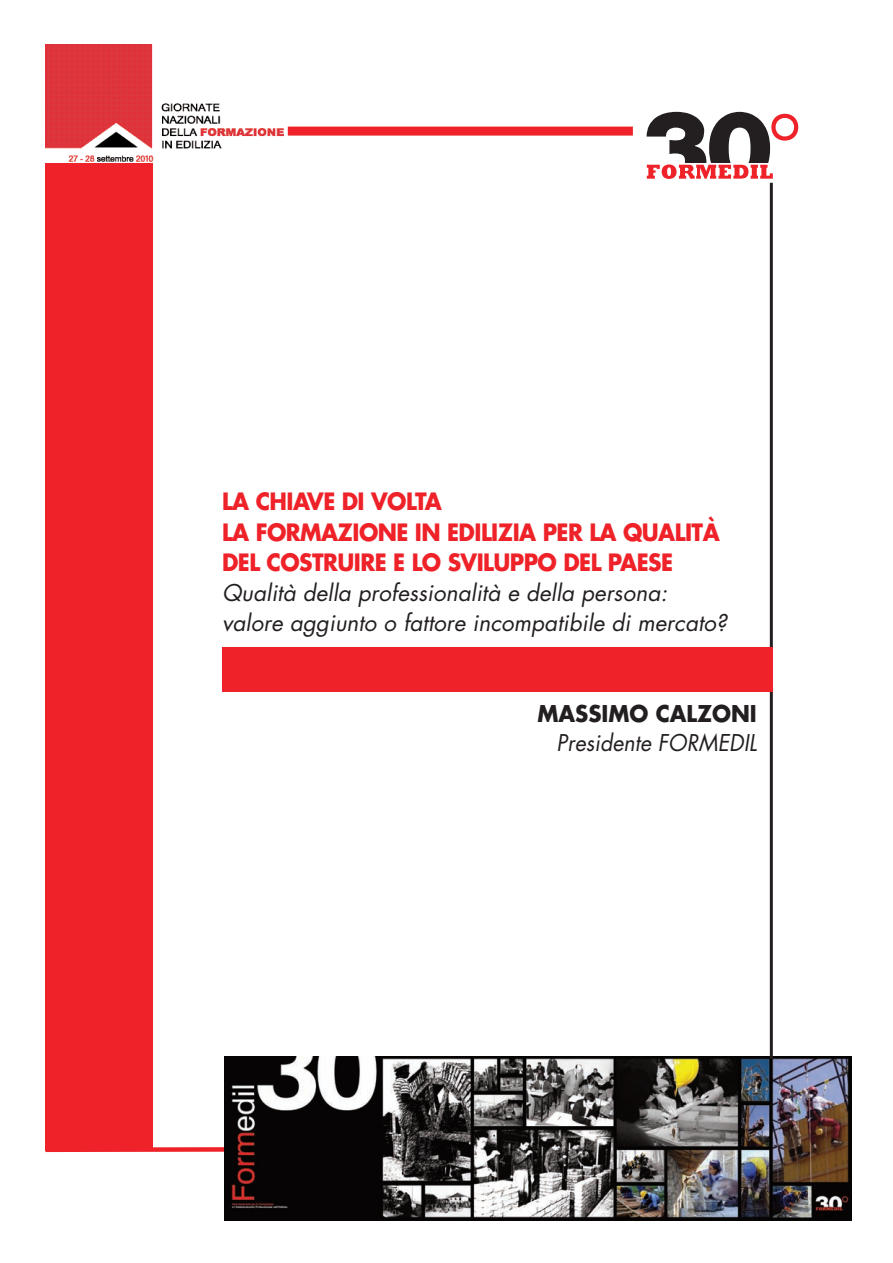
<style>
.page{position:relative;width:893px;height:1263px;background:#fff}
.page>*{position:absolute;margin:0;border:0;box-sizing:border-box;transform-origin:0 0}
.t1{font:700 23.25px/30.6px "Futura";letter-spacing:-.025em;color:#ee2228;scale:.94 1}
.t2{font:italic 22.5px/29.5px "Futura";letter-spacing:.005em;color:#231f20}
.t3{font:italic 22.5px "Futura";letter-spacing:.005em;color:#231f20;scale:.95 1}
.t4{font:700 22.5px "Futura";color:#231f20;scale:.95 1}
</style>
<div class="page">
<img style="left:46px;top:45px;width:237px;height:116px">
<svg style="left:45px;top:1144px;width:179px;height:9px"></svg>
<div style="left:288px;top:127px;width:345px;height:9px;background:#ee2228"></div>
<img style="left:224px;top:1056px;width:627px;height:164px">
<div style="left:46px;top:164px;width:107px;height:987px;background:#ee2228"></div>
<svg style="left:646px;top:111px;width:153px;height:74px"></svg>
<hr style="left:770px;top:183px;width:3px;height:876px;background:#231f20">
<div style="left:222px;top:647px;width:551px;height:45px;background:#ee2228"></div>
<p class="t1" style="left:222px;top:488px;width:531px">LA CHIAVE DI VOLTA<br>LA FORMAZIONE IN EDILIZIA PER LA QUALITÀ<br>DEL COSTRUIRE E LO SVILUPPO DEL PAESE</p>
<p class="t2" style="left:222px;top:580px;width:507px">Qualità della professionalità e della persona: valore aggiunto o fattore incompatibile di mercato?</p>
<p class="t4" style="left:537px;top:703px;width:232px">MASSIMO CALZONI</p>
<p class="t3" style="left:557px;top:732px;width:212px">Presidente FORMEDIL</p>
</div>
